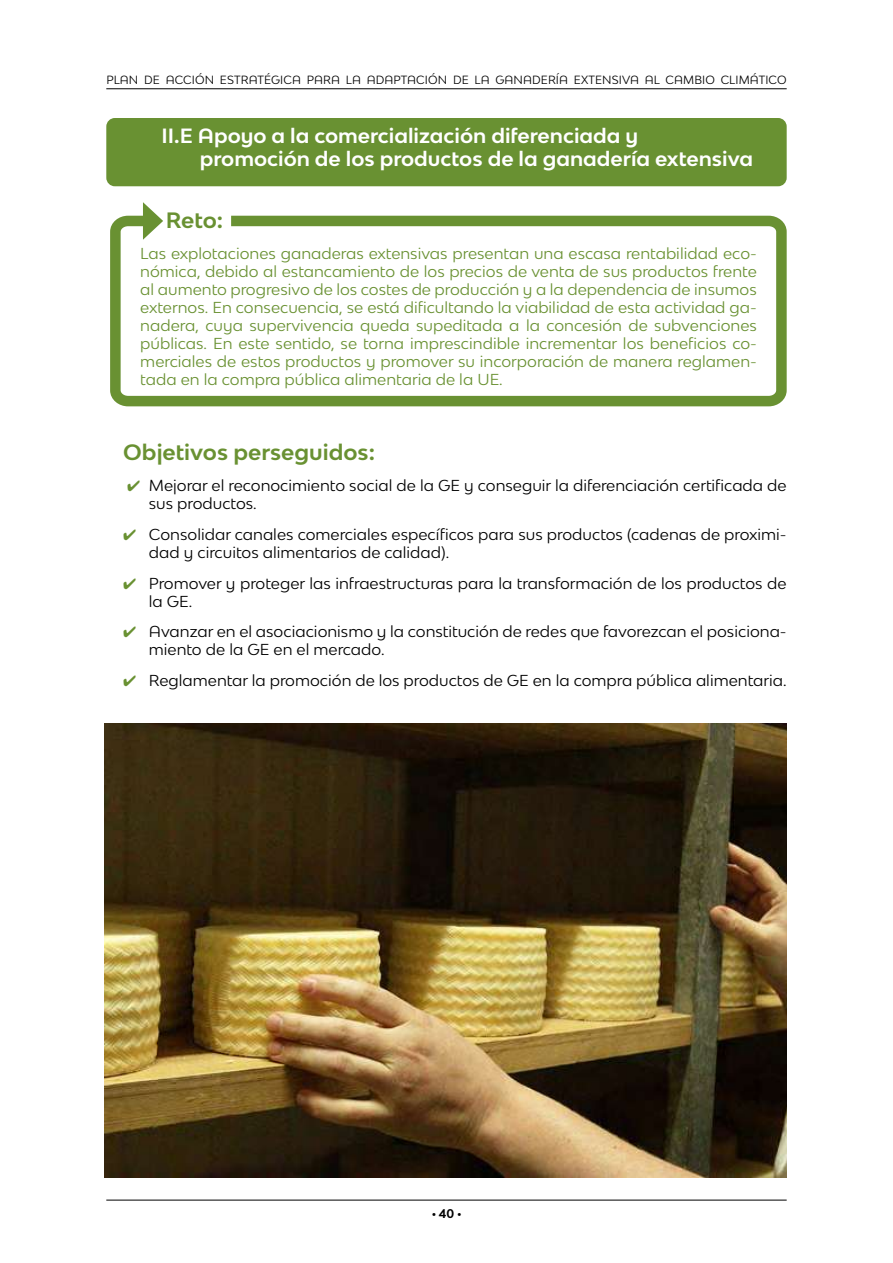
<style>
.page{position:relative;width:893px;height:1263px;background:#fff}
.page>*{position:absolute;margin:0;border:0;box-sizing:border-box;transform-origin:0 0}
.t1{font:700 21px "Bw Modelica SS01";color:#699132}
.t2{font:700 19.5px/23.4px "Bw Modelica SS01";color:#fff}
.t3{font:15px/18px "Bw Modelica SS01";color:#699132;text-align:justify}
.t4{font:15px/18px "Bw Modelica SS01";color:#000}
.t5{font:900 12px "Bw Modelica SS01";color:#000}
.t6{font:11.25px "Bw Modelica SS01";letter-spacing:.01em;color:#000}
.s1{color:#699132}
.s2{font-weight:700}
</style>
<div class="page">
<hr style="left:106px;top:89px;width:681px;height:1px;background:#000">
<hr style="left:106px;top:1200px;width:681px;height:1px;background:#000">
<div style="left:106px;top:118px;width:681px;height:68px;background:#699132;border-radius:9px"></div>
<img style="left:105px;top:723px;width:682px;height:455px">
<svg style="left:110px;top:215px;width:677px;height:192px"></svg>
<svg style="left:143px;top:202px;width:20px;height:38px"></svg>
<p class="t6" style="left:106px;top:73px;width:682px">PLAN DE ACCIÓN ESTRATÉGICA PARA LA ADAPTACIÓN DE LA GANADERÍA EXTENSIVA AL CAMBIO CLIMÁTICO</p>
<h2 class="t2" style="left:200px;top:123px;width:555px;text-indent:-38px">II.E Apoyo a la comercialización diferenciada y promoción de los productos de la ganadería extensiva</h2>
<h1 class="t1" style="left:166px;top:207px;width:59px">Reto:</h1>
<p class="t3" style="left:140px;top:244px;width:618px">Las explotaciones ganaderas extensivas presentan una escasa rentabilidad eco&shy;nómica, debido al estancamiento de los precios de venta de sus productos frente al aumento progresivo de los costes de producción y a la dependencia de insumos externos. En consecuencia, se está dificultando la viabilidad de esta actividad ga&shy;nadera, cuya supervivencia queda supeditada a la concesión de subvenciones públicas. En este sentido, se torna imprescindible incrementar los beneficios co&shy;merciales de estos productos y promover su incorporación de manera reglamen&shy;tada en la compra pública alimentaria de la UE.</p>
<h1 class="t1" style="left:123px;top:439px;width:253px">Objetivos perseguidos:</h1>
<p class="t4" style="left:149px;top:476px;width:639px;text-indent:-22px"><span class="s1">✔</span> Mejorar el reconocimiento social de la GE y conseguir la diferenciación certificada de sus productos.</p>
<p class="t4" style="left:149px;top:525px;width:639px;text-indent:-26px"><span class="s1">✔</span> Consolidar canales comerciales específicos para sus productos (cadenas de proximi&shy;dad y circuitos alimentarios de calidad).</p>
<p class="t4" style="left:149px;top:574px;width:639px;text-indent:-26px"><span class="s1">✔</span> Promover y proteger las infraestructuras para la transformación de los productos de la GE.</p>
<p class="t4" style="left:149px;top:622px;width:639px;text-indent:-26px"><span class="s1">✔</span> Avanzar en el asociacionismo y la constitución de redes que favorezcan el posiciona&shy;miento de la GE en el mercado.</p>
<p class="t4" style="left:123px;top:671px;width:665px"><span class="s1">✔</span> Reglamentar la promoción de los productos de GE en la compra pública alimentaria.</p>
<p class="t5" style="left:432px;top:1206px;width:31px">· <span class="s2">40</span> ·</p>
</div>
